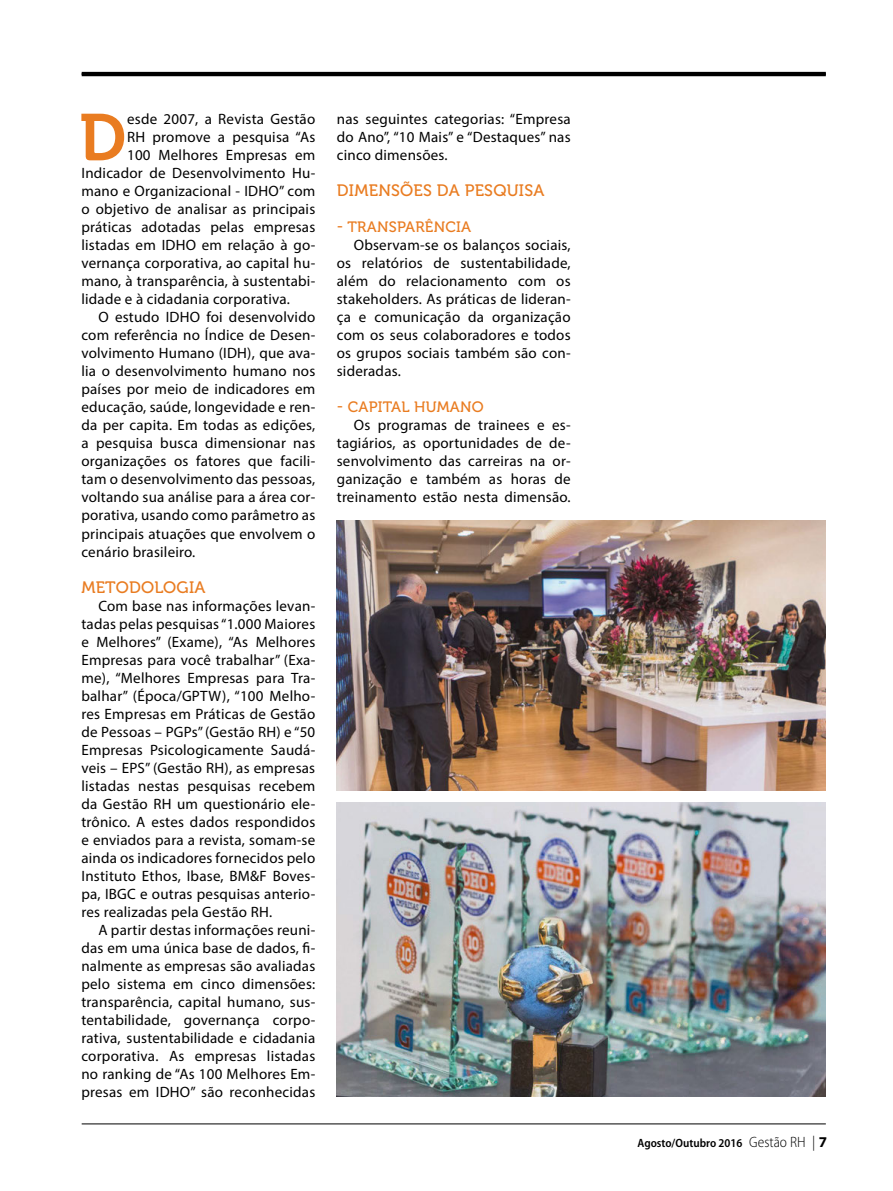
<style>
.page{position:relative;width:893px;height:1191px;background:#fff}
.page>*{position:absolute;margin:0;border:0;box-sizing:border-box;transform-origin:0 0}
.t1{font:65.7px "Museo 700";color:#e97c21}
.t2{font:16.5px "Museo 500";letter-spacing:.015em;color:#e97c21}
.t3{font:15px/18px "Myriad Pro";letter-spacing:.015em;color:#000;text-align:justify}
.t4{font:15px "Museo 500";letter-spacing:.015em;color:#e97c21}
.t5{font:600 semi-condensed 12px "Myriad Pro";color:#000}
.s1{font-weight:300;font-size:15px}
.s2{font-weight:300;font-stretch:normal;font-size:15px}
.s3{font-weight:700;font-stretch:normal;font-size:15px}
</style>
<div class="page">
<hr style="left:82px;top:73px;width:744px;height:3px;background:#000">
<img style="left:337px;top:802px;width:488px;height:294px">
<img style="left:337px;top:520px;width:489px;height:270px">
<hr style="left:82px;top:1123px;width:744px;height:1px;background:#000">
<hr style="left:82px;top:72px;width:744px;height:3px;background:#000">
<h1 class="t1" style="left:79px;top:101px;width:48px">D</h1>
<p class="t3" style="left:127px;top:110px;width:190px">esde 2007, a Revista Gestão</p>
<p class="t3" style="left:127px;top:128px;width:190px">RH promove a pesquisa “As</p>
<p class="t3" style="left:127px;top:146px;width:190px">100 Melhores Empresas em</p>
<p class="t3" style="left:81px;top:164px;width:235px">Indicador de Desenvolvimento Hu-</p>
<p class="t3" style="left:81px;top:182px;width:235px">mano e Organizacional - IDHO” com</p>
<p class="t3" style="left:81px;top:200px;width:235px">o objetivo de analisar as principais</p>
<p class="t3" style="left:81px;top:218px;width:235px">práticas adotadas pelas empresas</p>
<p class="t3" style="left:81px;top:236px;width:235px">listadas em IDHO em relação à go-</p>
<p class="t3" style="left:81px;top:254px;width:235px">vernança corporativa, ao capital hu-</p>
<p class="t3" style="left:81px;top:272px;width:235px">mano, à transparência, à sustentabi-</p>
<p class="t3" style="left:81px;top:290px;width:210px">lidade e à cidadania corporativa.</p>
<p class="t3" style="left:98px;top:308px;width:218px">O estudo IDHO foi desenvolvido</p>
<p class="t3" style="left:81px;top:326px;width:235px">com referência no Índice de Desen-</p>
<p class="t3" style="left:81px;top:344px;width:235px">volvimento Humano (IDH), que ava-</p>
<p class="t3" style="left:81px;top:362px;width:235px">lia o desenvolvimento humano nos</p>
<p class="t3" style="left:81px;top:380px;width:235px">países por meio de indicadores em</p>
<p class="t3" style="left:81px;top:398px;width:235px">educação, saúde, longevidade e ren-</p>
<p class="t3" style="left:81px;top:416px;width:235px">da per capita. Em todas as edições,</p>
<p class="t3" style="left:81px;top:434px;width:235px">a pesquisa busca dimensionar nas</p>
<p class="t3" style="left:81px;top:452px;width:235px">organizações os fatores que facili-</p>
<p class="t3" style="left:81px;top:470px;width:235px">tam o desenvolvimento das pessoas,</p>
<p class="t3" style="left:81px;top:488px;width:235px">voltando sua análise para a área cor-</p>
<p class="t3" style="left:81px;top:506px;width:235px">porativa, usando como parâmetro as</p>
<p class="t3" style="left:81px;top:524px;width:235px">principais atuações que envolvem o</p>
<p class="t3" style="left:81px;top:542px;width:115px">cenário brasileiro.</p>
<p class="t2" style="left:81px;top:578px;width:126px">METODOLOGIA</p>
<p class="t3" style="left:81px;top:596px;width:235px;text-indent:17px">Com base nas informações levan&shy;tadas pelas pesquisas “1.000 Maiores e Melhores” (Exame), “As Melhores Empresas para você trabalhar” (Exa&shy;me), “Melhores Empresas para Tra&shy;balhar” (Época/GPTW), “100 Melho&shy;res Empresas em Práticas de Gestão de Pessoas – PGPs” (Gestão RH) e “50<br>Empresas Psicologicamente Saudá&shy;veis – EPS” (Gestão RH), as empresas listadas nestas pesquisas recebem da Gestão RH um questionário ele&shy;trônico. A estes dados respondidos e enviados para a revista, somam-se ainda os indicadores fornecidos pelo Instituto Ethos, Ibase, BM&amp;F Boves&shy;pa, IBGC e outras pesquisas anterio&shy;res realizadas pela Gestão RH.</p>
<p class="t3" style="left:81px;top:920px;width:235px;text-indent:17px">A partir destas informações reuni&shy;das em uma única base de dados, fi&shy;nalmente as empresas são avaliadas pelo sistema em cinco dimensões: transparência, capital humano, sus&shy;tentabilidade, governança corpo&shy;rativa, sustentabilidade e cidadania corporativa. As empresas listadas no ranking de “As 100 Melhores Em&shy;presas em IDHO” são reconhecidas</p>
<p class="t3" style="left:337px;top:110px;width:235px">nas seguintes categorias: “Empresa do Ano”, “10 Mais” e “Destaques” nas cinco dimensões.</p>
<p class="t2" style="left:337px;top:182px;width:209px">DIMENSÕES DA PESQUISA</p>
<p class="t4" style="left:337px;top:219px;width:136px">- TRANSPARÊNCIA</p>
<p class="t3" style="left:337px;top:236px;width:235px;text-indent:17px">Observam-se os balanços sociais, os relatórios de sustentabilidade, além do relacionamento com os stakeholders. As práticas de lideran&shy;ça e comunicação da organização com os seus colaboradores e todos os grupos sociais também são con&shy;sideradas.</p>
<p class="t4" style="left:337px;top:399px;width:148px">- CAPITAL HUMANO</p>
<p class="t3" style="left:337px;top:416px;width:235px;text-indent:17px">Os programas de trainees e es&shy;tagiários, as oportunidades de de&shy;senvolvimento das carreiras na or&shy;ganização e também as horas de treinamento estão nesta dimensão.</p>
<p class="t5" style="left:637px;top:1136px;width:191px">Agosto/Outubro 2016 <span class="s1">Gestão RH</span> <span class="s2">|</span> <span class="s3">7</span></p>
</div>
